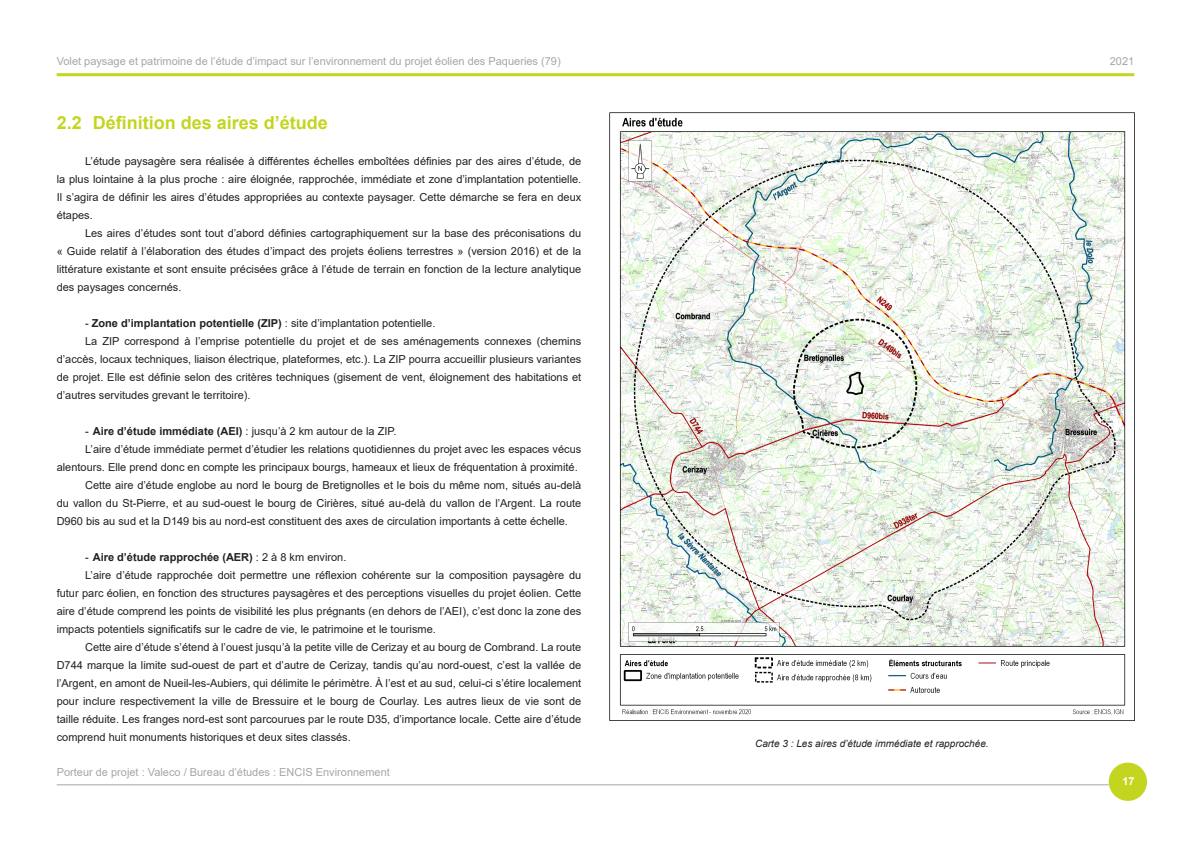
<style>
.page{position:relative;width:1191px;height:842px;background:#fff}
.page>*{position:absolute;margin:0;border:0;box-sizing:border-box;transform-origin:0 0}
.t1{font:700 18px "Arial";color:#c3d51f}
.Texte{font:11px/18px "Arial";color:#231f20;text-align:justify}
.t2{font:11px "Arial";color:#a5a6aa}
.Texte-2{font:700 11px "Arial";color:#231f20}
.Texte_rouge{font:700 11px "Arial";color:#231f20}
.t3{font:700 11px "Arial";color:#fff}
.t4{font:italic 10px "Arial";color:#231f20}
.s1{font-weight:400}
.s2{font-weight:700}
</style>
<div class="page">
<hr style="left:57px;top:73px;width:1077px;height:3px;background:#c3d51f">
<div style="left:1108px;top:763px;width:39px;height:38px;background:#c3d51f;border-radius:50%"></div>
<hr style="left:57px;top:784px;width:1051px;height:1px;background:#a5a6aa">
<img style="left:609px;top:113px;width:525px;height:608px">
<p class="t2" style="left:57px;top:53px;width:505px">Volet paysage et patrimoine de l’étude d’impact sur l’environnement du projet éolien des Paqueries (79)</p>
<p class="t2" style="left:1109px;top:53px;width:26px">2021</p>
<p class="t1" style="left:57px;top:110px;width:273px">2.2 Définition des aires d’étude</p>
<p class="Texte" style="left:57px;top:152px;width:526px;text-indent:28px">L’étude paysagère sera réalisée à différentes échelles emboîtées définies par des aires d’étude, de la plus lointaine à la plus proche : aire éloignée, rapprochée, immédiate et zone d’implantation potentielle.<br>Il s’agira de définir les aires d’études appropriées au contexte paysager. Cette démarche se fera en deux étapes.</p>
<p class="Texte" style="left:57px;top:224px;width:526px;text-indent:28px">Les aires d’études sont tout d’abord définies cartographiquement sur la base des préconisations du « Guide relatif à l’élaboration des études d’impact des projets éoliens terrestres » (version 2016) et de la littérature existante et sont ensuite précisées grâce à l’étude de terrain en fonction de la lecture analytique des paysages concernés.</p>
<p class="Texte-2" style="left:85px;top:316px;width:352px"><span class="s1">-</span> Zone d’implantation potentielle (ZIP) <span class="s1">: site d’implantation potentielle.</span></p>
<p class="Texte" style="left:57px;top:332px;width:526px;text-indent:28px">La ZIP correspond à l’emprise potentielle du projet et de ses aménagements connexes (chemins d’accès, locaux techniques, liaison électrique, plateformes, etc.). La ZIP pourra accueillir plusieurs variantes de projet. Elle est définie selon des critères techniques (gisement de vent, éloignement des habitations et d’autres servitudes grevant le territoire).</p>
<p class="Texte" style="left:85px;top:422px;width:313px">- <span class="s2">Aire d’étude immédiate (AEI)</span> : jusqu’à 2 km autour de la ZIP.</p>
<p class="Texte" style="left:57px;top:440px;width:526px;text-indent:28px">L’aire d’étude immédiate permet d’étudier les relations quotidiennes du projet avec les espaces vécus alentours. Elle prend donc en compte les principaux bourgs, hameaux et lieux de fréquentation à proximité.</p>
<p class="Texte" style="left:57px;top:476px;width:526px;text-indent:28px">Cette aire d’étude englobe au nord le bourg de Bretignolles et le bois du même nom, situés au-delà du vallon du St-Pierre, et au sud-ouest le bourg de Cirières, situé au-delà du vallon de l’Argent. La route D960 bis au sud et la D149 bis au nord-est constituent des axes de circulation importants à cette échelle.</p>
<p class="Texte_rouge" style="left:85px;top:550px;width:263px"><span class="s1">-</span> Aire d’étude rapprochée (AER) <span class="s1">: 2 à 8 km environ.</span></p>
<p class="Texte" style="left:57px;top:566px;width:526px;text-indent:28px">L’aire d’étude rapprochée doit permettre une réflexion cohérente sur la composition paysagère du futur parc éolien, en fonction des structures paysagères et des perceptions visuelles du projet éolien. Cette aire d’étude comprend les points de visibilité les plus prégnants (en dehors de l’AEI), c’est donc la zone des impacts potentiels significatifs sur le cadre de vie, le patrimoine et le tourisme.</p>
<p class="Texte" style="left:57px;top:638px;width:526px;text-indent:28px">Cette aire d’étude s’étend à l’ouest jusqu’à la petite ville de Cerizay et au bourg de Combrand. La route D744 marque la limite sud-ouest de part et d’autre de Cerizay, tandis qu’au nord-ouest, c’est la vallée de l’Argent, en amont de Nueil-les-Aubiers, qui délimite le périmètre. À l’est et au sud, celui-ci s’étire localement pour inclure respectivement la ville de Bressuire et le bourg de Courlay. Les autres lieux de vie sont de taille réduite. Les franges nord-est sont parcourues par le route D35, d’importance locale. Cette aire d’étude comprend huit monuments historiques et deux sites classés.</p>
<p class="t2" style="left:57px;top:764px;width:335px">Porteur de projet : Valeco / Bureau d’études : ENCIS Environnement</p>
<p class="t4" style="left:755px;top:737px;width:235px">Carte 3 : Les aires d’étude immédiate et rapprochée.</p>
<p class="t3" style="left:1122px;top:773px;width:14px">17</p>
</div>
